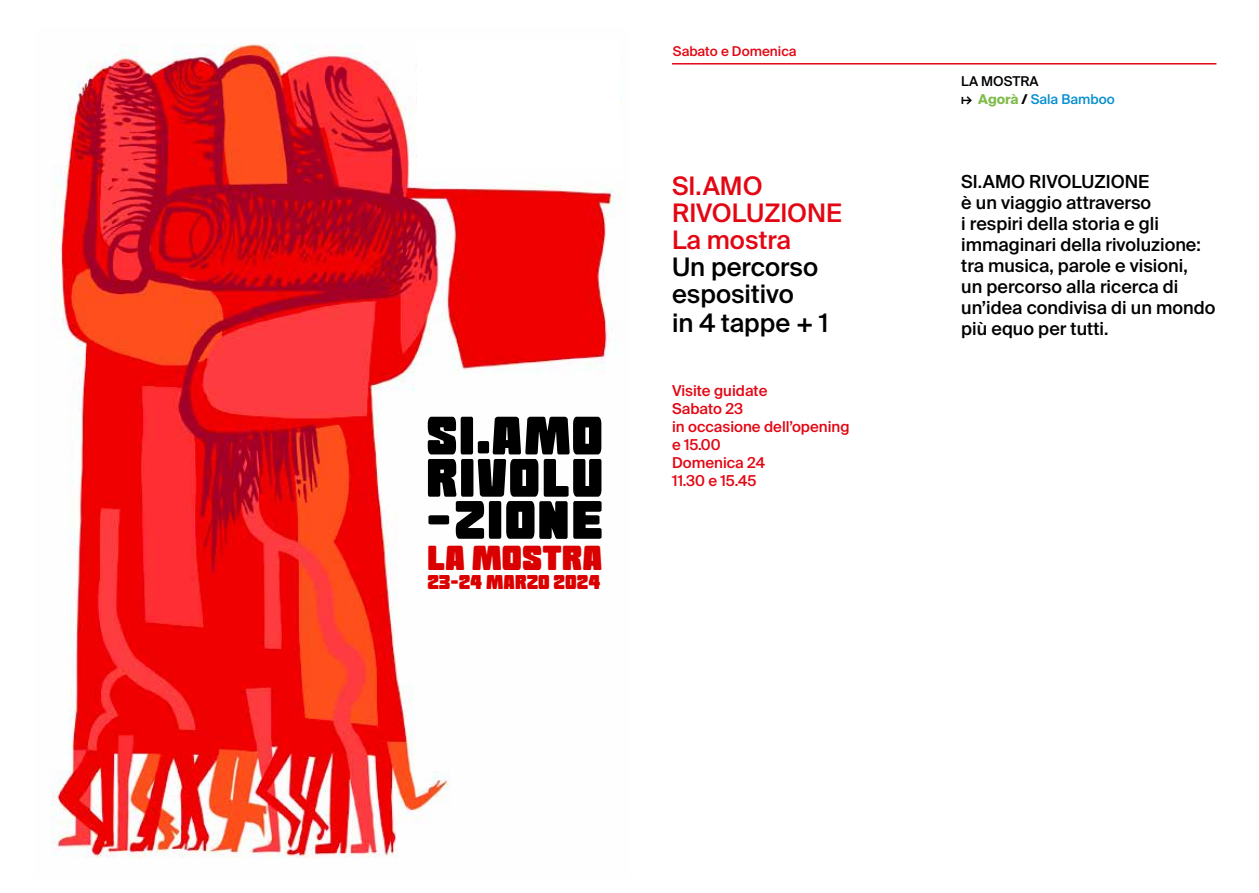
<style>
.page{position:relative;width:1259px;height:893px;background:#fff}
.page>*{position:absolute;margin:0;border:0;box-sizing:border-box;transform-origin:0 0}
.t1{font:32.4px "Goma Block";color:#db0000}
.t2{font:500 25.5px/27.8px "Suisse Intl";color:#000}
.t3{font:500 25.5px/27px "Suisse Intl";color:#e30613}
.t4{font:18.6px "Goma Block";color:#db0000}
.t5{font:500 18px/21px "Suisse Intl";color:#000}
.t6{font:500 15px/18px "Suisse Intl";color:#e30613}
.t7{font:500 13.5px/18px "Suisse Intl";color:#068fcf}
.t8{font:500 13.5px "Suisse Intl";color:#e30613}
.s1{color:#000}
.s2{font-weight:700;color:#7fbc49}
.s3{font-weight:700;color:#000}
</style>
<div class="page">
<hr style="left:672px;top:63px;width:544px;height:2px;background:#e30613">
<img style="left:51px;top:44px;width:572px;height:814px">
<svg style="left:428px;top:417px;width:173px;height:122px"></svg>
<div style="left:417px;top:43px;width:202px;height:127px;background:#fff"></div>
<h1 class="t1" style="left:427px;top:536px;width:176px">LA MOSTRA</h1>
<p class="t4" style="left:427px;top:570px;width:175px">23-24 MARZO 2024</p>
<p class="t8" style="left:673px;top:43px;width:125px">Sabato e Domenica</p>
<h2 class="t3" style="left:672px;top:173px;width:171px">SI.AMO<br>RIVOLUZIONE<br>La mostra</h2>
<h2 class="t2" style="left:672px;top:253px;width:158px">Un percorso espositivo<br>in 4 tappe + 1</h2>
<p class="t6" style="left:672px;top:382px;width:179px">Visite guidate<br>Sabato 23<br>in occasione dell’opening e 15.00<br>Domenica 24<br>11.30 e 15.45</p>
<p class="t7" style="left:961px;top:72px;width:155px"><span class="s1">LA MOSTRA<br>↦</span> <span class="s2">Agorà</span> <span class="s3">/</span> Sala Bamboo</p>
<p class="t5" style="left:961px;top:171px;width:256px">SI.AMO RIVOLUZIONE<br>è un viaggio attraverso<br>i respiri della storia e gli immaginari della rivoluzione: tra musica, parole e visioni,<br>un percorso alla ricerca di un’idea condivisa di un mondo più equo per tutti.</p>
</div>
